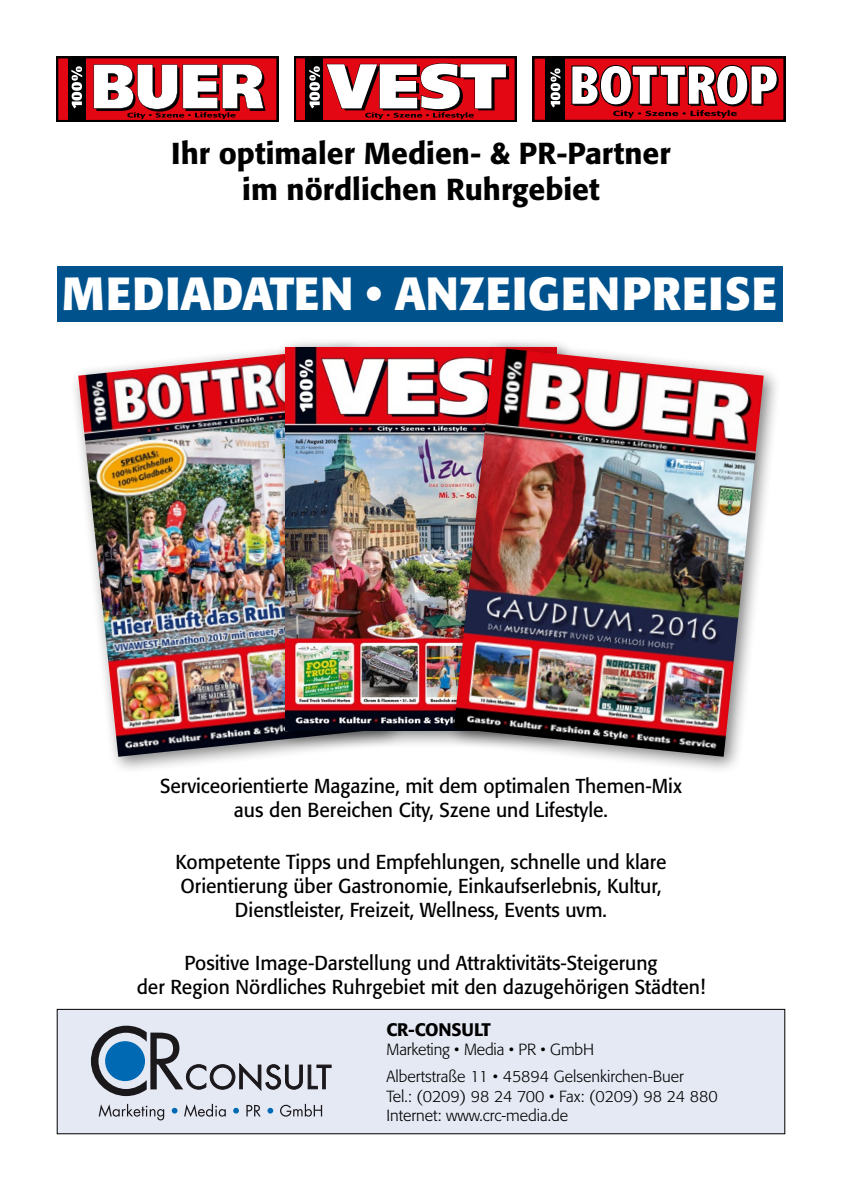
<style>
.page{position:relative;width:842px;height:1191px;background:#fff}
.page>*{position:absolute;margin:0;border:0;box-sizing:border-box;transform-origin:0 0}
.t1{font:700 46px "Formata";letter-spacing:.02em;color:#fff}
.t2{font:500 30px/36px "Formata";color:#000;text-align:center}
.t3{font:20px/24px "Formata";color:#000;text-align:center;scale:.96 1}
.t4{font:500 18px "Formata";letter-spacing:-.01em;color:#000}
.t5{font:300 16px/27.8px "Formata";color:#000}
</style>
<div class="page">
<img style="left:56px;top:56px;width:730px;height:1079px">
<h2 class="t2" style="left:171px;top:135px;width:501px">Ihr optimaler Medien- &amp; PR-Partner im nördlichen Ruhrgebiet</h2>
<h1 class="t1" style="left:62px;top:265px;width:716px">MEDIADATEN • ANZEIGENPREISE</h1>
<p class="t3" style="left:160px;top:773px;width:545px">Serviceorientierte Magazine, mit dem optimalen Themen-Mix aus den Bereichen City, Szene und Lifestyle.</p>
<p class="t3" style="left:175px;top:850px;width:513px">Kompetente Tipps und Empfehlungen, schnelle und klare<br>Orientierung über Gastronomie, Einkaufserlebnis, Kultur,<br>Dienstleister, Freizeit, Wellness, Events uvm.</p>
<p class="t3" style="left:137px;top:950px;width:594px">Positive Image-Darstellung und Attraktivitäts-Steigerung<br>der Region Nördliches Ruhrgebiet mit den dazugehörigen Städten!</p>
<p class="t4" style="left:387px;top:1018px;width:106px">CR-CONSULT</p>
<p class="t5" style="left:387px;top:1035px;width:299px">Marketing • Media • PR • GmbH<br>Albertstraße 11 • 45894 Gelsenkirchen-Buer</p>
<p class="t5" style="left:387px;top:1086px;width:333px;line-height:19.2px">Tel.: (0209) 98 24 700 • Fax: (0209) 98 24 880<br>Internet: www.crc-media.de</p>
</div>
